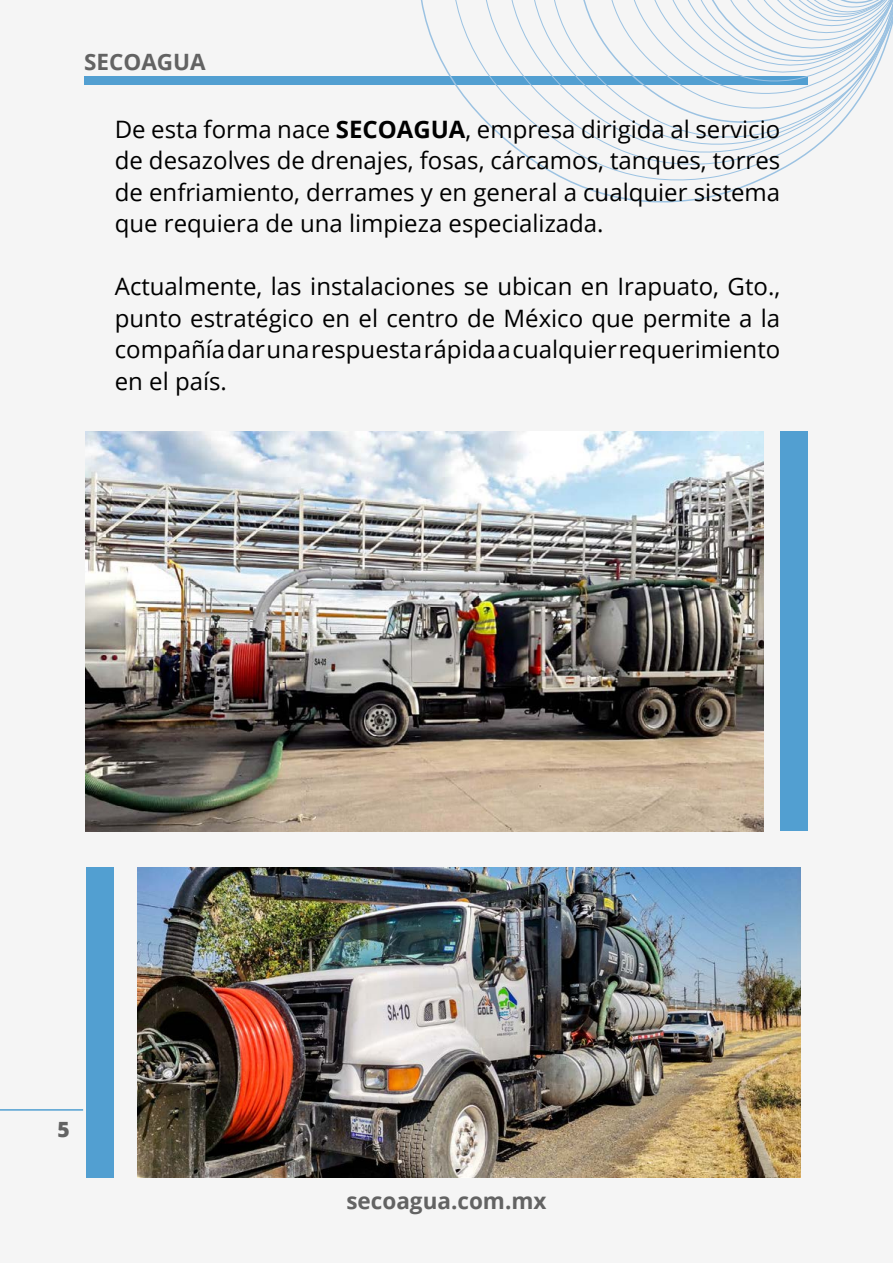
<style>
.page{position:relative;width:893px;height:1263px;background:#f5f5f5}
.page>*{position:absolute;margin:0;border:0;box-sizing:border-box;transform-origin:0 0}
.t1{font:24px/31.5px "Open Sans";color:#000;text-align:justify}
.t2{font:700 22.5px "Open Sans";color:#636363}
.t3{font:800 21px "Open Sans";color:#636363}
.s1{font-weight:700}
</style>
<div class="page">
<hr style="left:0;top:1109px;width:83px;height:2px;background:#529fd1">
<div style="left:84px;top:77px;width:724px;height:8px;background:#529fd1"></div>
<svg style="left:414px;top:0;width:479px;height:203px"></svg>
<img style="left:85px;top:432px;width:678px;height:399px">
<img style="left:137px;top:867px;width:663px;height:311px">
<div style="left:780px;top:432px;width:28px;height:399px;background:#529fd1"></div>
<div style="left:86px;top:867px;width:28px;height:311px;background:#529fd1"></div>
<p class="t2" style="left:84px;top:45px;width:123px">SECOAGUA</p>
<p class="t1" style="left:115px;top:112px;width:667px">De esta forma nace <span class="s1">SECOAGUA</span>, empresa dirigida al servicio de desazolves de drenajes, fosas, cárcamos, tanques, torres de enfriamiento, derrames y en general a cualquier sistema que requiera de una limpieza especializada.</p>
<p class="t1" style="left:115px;top:270px;width:667px">Actualmente, las instalaciones se ubican en Irapuato, Gto., punto estratégico en el centro de México que permite a la compañía dar una respuesta rápida a cualquier requerimiento en el país.</p>
<p class="t3" style="left:57px;top:1113px;width:14px">5</p>
<p class="t2" style="left:346px;top:1185px;width:202px">secoagua.com.mx</p>
</div>
